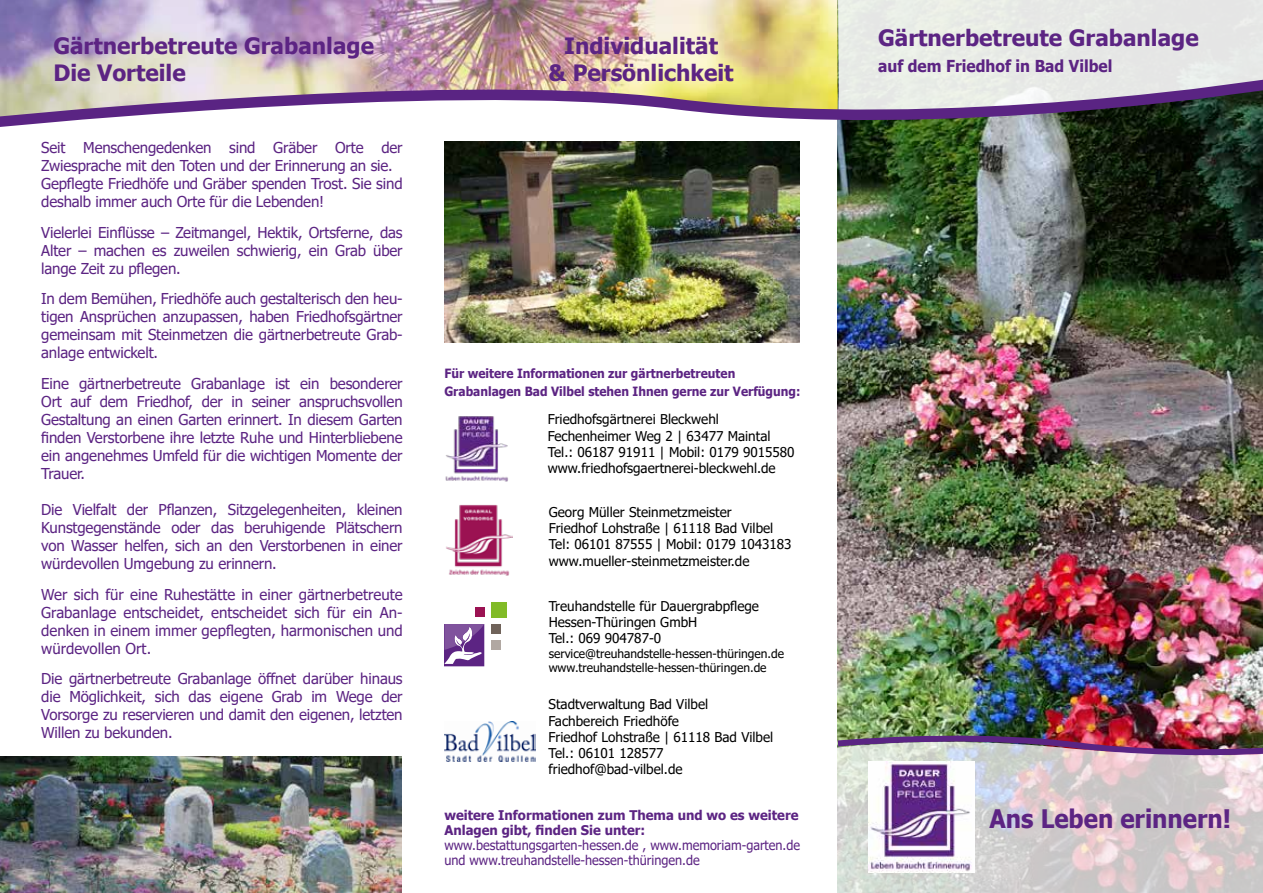
<style>
.page{position:relative;width:1263px;height:893px;background:#fff}
.page>*{position:absolute;margin:0;border:0;box-sizing:border-box;transform-origin:0 0}
.t1{font:700 25.5px "Tahoma";color:#5c2483;scale:.94 1}
.t2{font:700 22.5px/27px "Tahoma";color:#5c2483;text-align:center}
.t3{font:700 16.5px "Tahoma";color:#5c2483;scale:.94 1}
.t4{font:15px/18px "Tahoma";letter-spacing:-.01em;color:#5c2483;text-align:justify}
.t5{font:13.5px/16.2px "Tahoma";color:#000}
.t6{font:13.35px/15px "Tahoma";color:#5c2483;scale:.95 1}
.t7{font:700 13.35px/15px "Tahoma";color:#5c2483}
.t8{font:700 12.75px/18px "Tahoma";color:#5c2483;scale:.94 1}
.t9{font:12px/14.4px "Tahoma";color:#000}
</style>
<div class="page">
<img style="left:838px;top:138px;width:425px;height:596px">
<img style="left:0;top:0;width:838px;height:63px">
<div style="left:838px;top:0;width:425px;height:63px;background:#e7e9e6"></div>
<img style="left:837px;top:734px;width:426px;height:5px">
<img style="left:0;top:63px;width:1263px;height:75px">
<svg style="left:837px;top:739px;width:426px;height:154px;background:#cfc4c8"></svg>
<img style="left:446px;top:504px;width:66px;height:72px">
<img style="left:445px;top:416px;width:63px;height:66px">
<svg style="left:444px;top:624px;width:40px;height:42px"></svg>
<div style="left:491px;top:602px;width:15px;height:15px;background:#81bb27"></div>
<div style="left:491px;top:624px;width:9px;height:9px;background:#70635a"></div>
<div style="left:491px;top:641px;width:9px;height:9px;background:#b1a8a2"></div>
<div style="left:475px;top:608px;width:9px;height:9px;background:#9b1252"></div>
<svg style="left:446px;top:761px;width:90px;height:1px"></svg>
<img style="left:444px;top:721px;width:92px;height:40px">
<img style="left:444px;top:141px;width:355px;height:201px">
<img style="left:0;top:756px;width:402px;height:137px">
<img style="left:868px;top:762px;width:107px;height:110px">
<h2 class="t2" style="left:53px;top:33px;width:322px">Gärtnerbetreute Grabanlage</h2>
<h2 class="t2" style="left:878px;top:25px;width:322px">Gärtnerbetreute Grabanlage</h2>
<h2 class="t2" style="left:53px;top:60px;width:134px">Die Vorteile</h2>
<h2 class="t2" style="left:549px;top:33px;width:186px">Individualität<br>&amp; Persönlichkeit</h2>
<p class="t3" style="left:878px;top:54px;width:251px">auf dem Friedhof in Bad Vilbel</p>
<p class="t4" style="left:41px;top:140px;width:363px;text-align:left">Seit Menschengedenken sind Gräber Orte der Zwiesprache mit den Toten und der Erinnerung an sie.<br>Gepflegte Friedhöfe und Gräber spenden Trost. Sie sind deshalb immer auch Orte für die Lebenden!</p>
<p class="t4" style="left:41px;top:224px;width:363px">Vielerlei Einflüsse – Zeitmangel, Hektik, Ortsferne, das Alter – machen es zuweilen schwierig, ein Grab über lange Zeit zu pflegen.</p>
<p class="t4" style="left:41px;top:291px;width:363px">In dem Bemühen, Friedhöfe auch gestalterisch den heu&shy;tigen Ansprüchen anzupassen, haben Friedhofsgärtner gemeinsam mit Steinmetzen die gärtnerbetreute Grab&shy;anlage entwickelt.</p>
<p class="t4" style="left:41px;top:375px;width:363px">Eine gärtnerbetreute Grabanlage ist ein besonderer Ort auf dem Friedhof, der in seiner anspruchsvollen Gestaltung an einen Garten erinnert. In diesem Garten finden Verstorbene ihre letzte Ruhe und Hinterbliebene ein angenehmes Umfeld für die wichtigen Momente der Trauer.</p>
<p class="t4" style="left:41px;top:501px;width:363px">Die Vielfalt der Pflanzen, Sitzgelegenheiten, kleinen Kunstgegenstände oder das beruhigende Plätschern von Wasser helfen, sich an den Verstorbenen in einer würdevollen Umgebung zu erinnern.</p>
<p class="t4" style="left:41px;top:586px;width:363px">Wer sich für eine Ruhestätte in einer gärtnerbetreute Grabanlage entscheidet, entscheidet sich für ein An&shy;denken in einem immer gepflegten, harmonischen und würdevollen Ort.</p>
<p class="t4" style="left:41px;top:671px;width:363px">Die gärtnerbetreute Grabanlage öffnet darüber hinaus die Möglichkeit, sich das eigene Grab im Wege der Vorsorge zu reservieren und damit den eigenen, letzten Willen zu bekunden.</p>
<p class="t8" style="left:444px;top:365px;width:380px">Für weitere Informationen zur gärtnerbetreuten<br>Grabanlagen Bad Vilbel stehen Ihnen gerne zur Verfügung:</p>
<p class="t5" style="left:548px;top:412px;width:248px">Friedhofsgärtnerei Bleckwehl Fechenheimer Weg 2 | 63477 Maintal Tel.: 06187 91911 | Mobil: 0179 9015580 www.friedhofsgaertnerei-bleckwehl.de</p>
<p class="t5" style="left:549px;top:505px;width:244px">Georg Müller Steinmetzmeister<br>Friedhof Lohstraße | 61118 Bad Vilbel Tel: 06101 87555 | Mobil: 0179 1043183 www.mueller-steinmetzmeister.de</p>
<p class="t5" style="left:549px;top:598px;width:212px">Treuhandstelle für Dauergrabpflege<br>Hessen-Thüringen GmbH<br>Tel.: 069 904787-0</p>
<p class="t9" style="left:549px;top:647px;width:237px">service@treuhandstelle-hessen-thüringen.de www.treuhandstelle-hessen-thüringen.de</p>
<p class="t5" style="left:549px;top:697px;width:226px">Stadtverwaltung Bad Vilbel<br>Fachbereich Friedhöfe<br>Friedhof Lohstraße | 61118 Bad Vilbel<br>Tel.: 06101 128577 friedhof@bad-vilbel.de</p>
<p class="t7" style="left:444px;top:808px;width:356px">weitere Informationen zum Thema und wo es weitere<br>Anlagen gibt, finden Sie unter:</p>
<p class="t6" style="left:444px;top:839px;width:376px">www.bestattungsgarten-hessen.de , www.memoriam-garten.de und www.treuhandstelle-hessen-thüringen.de</p>
<h1 class="t1" style="left:989px;top:801px;width:259px">Ans Leben erinnern!</h1>
</div>
